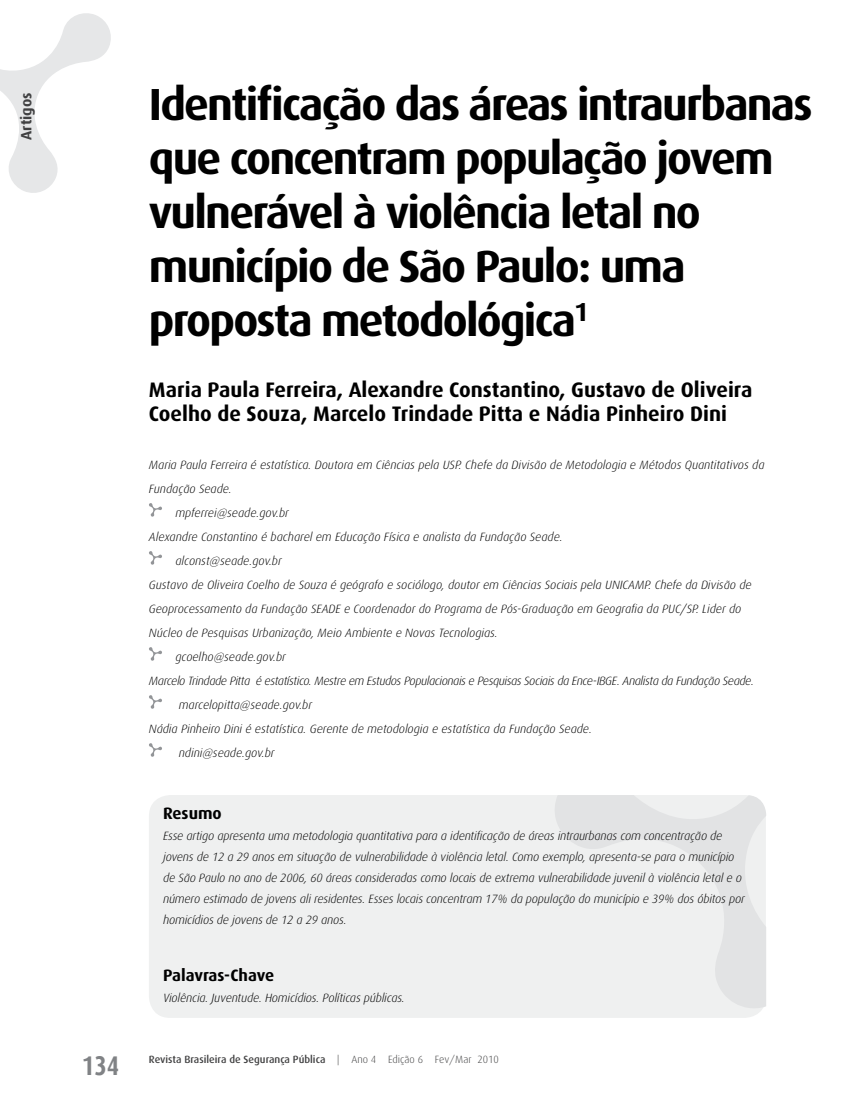
<style>
.page{position:relative;width:851px;height:1106px;background:#fff}
.page>*{position:absolute;margin:0;border:0;box-sizing:border-box;transform-origin:0 0}
.t1{font:700 45px/54px "Dax";letter-spacing:-.04em;color:#000}
.t2{font:700 27px "Dax Condensed";color:#808285}
.t3{font:700 21px/24px "Dax";color:#000}
.t4{font:700 16.5px "Dax";color:#000}
.t5{font:700 15px "Dax";color:#414142}
.t6{font:italic 300 12px/21px "Dax";letter-spacing:-.01em;color:#000}
.t7{font:italic 300 12px "Dax";letter-spacing:-.03em;color:#000}
.t8{font:500 10.5px "Dax";color:#414142}
.s1{font-weight:300}
</style>
<div class="page">
<svg style="left:0;top:13px;width:111px;height:180px"></svg>
<div style="left:149px;top:795px;width:616px;height:222px;background:#eff0f0;border-radius:21px"></div>
<svg style="left:555px;top:795px;width:211px;height:217px"></svg>
<svg style="left:149px;top:503px;width:13px;height:14px"></svg>
<svg style="left:149px;top:551px;width:13px;height:14px"></svg>
<svg style="left:149px;top:647px;width:13px;height:14px"></svg>
<svg style="left:149px;top:695px;width:13px;height:14px"></svg>
<svg style="left:149px;top:743px;width:13px;height:14px"></svg>
<p class="t5" style="left:18px;top:140px;width:49px;rotate:-90deg">Artigos</p>
<h2 class="t2" style="left:82px;top:1050px;width:39px">134</h2>
<h1 class="t1" style="left:149px;top:77px;width:665px">Identificação das áreas intraurbanas que concentram população jovem vulnerável à violência letal no município de São Paulo: uma proposta metodológica<sup>1</sup></h1>
<h3 class="t3" style="left:149px;top:377px;width:605px">Maria Paula Ferreira, Alexandre Constantino, Gustavo de Oliveira<br>Coelho de Souza, Marcelo Trindade Pitta e Nádia Pinheiro Dini</h3>
<p class="t6" style="left:149px;top:454px;width:617px">Maria Paula Ferreira é estatística. Doutora em Ciências pela USP. Chefe da Divisão de Metodologia e Métodos Quantitativos da</p>
<p class="t6" style="left:149px;top:478px;width:84px">Fundação Seade.</p>
<p class="t6" style="left:175px;top:502px;width:115px">mpferrei@seade.gov.br</p>
<p class="t6" style="left:149px;top:526px;width:415px">Alexandre Constantino é bacharel em Educação Física e analista da Fundação Seade.</p>
<p class="t6" style="left:175px;top:550px;width:108px">alconst@seade.gov.br</p>
<p class="t6" style="left:149px;top:574px;width:604px">Gustavo de Oliveira Coelho de Souza é geógrafo e sociólogo, doutor em Ciências Sociais pela UNICAMP. Chefe da Divisão de</p>
<p class="t6" style="left:149px;top:598px;width:593px">Geoprocessamento da Fundação SEADE e Coordenador do Programa de Pós-Graduação em Geografia da PUC/SP. Lider do</p>
<p class="t6" style="left:149px;top:622px;width:350px">Núcleo de Pesquisas Urbanização, Meio Ambiente e Novas Tecnologias.</p>
<p class="t6" style="left:175px;top:646px;width:112px">gcoelho@seade.gov.br</p>
<p class="t7" style="left:149px;top:674px;width:606px">Marcelo Trindade Pitta é estatístico. Mestre em Estudos Populacionais e Pesquisas Sociais da Ence-IBGE. Analista da Fundação Seade.</p>
<p class="t6" style="left:179px;top:694px;width:135px">marcelopitta@seade.gov.br</p>
<p class="t6" style="left:149px;top:718px;width:444px">Nádia Pinheiro Dini é estatística. Gerente de metodologia e estatística da Fundação Seade.</p>
<p class="t6" style="left:179px;top:742px;width:97px">ndini@seade.gov.br</p>
<h3 class="t4" style="left:163px;top:804px;width:60px">Resumo</h3>
<p class="t6" style="left:163px;top:825px;width:583px">Esse artigo apresenta uma metodologia quantitativa para a identificação de áreas intraurbanas com concentração de jovens de 12 a 29 anos em situação de vulnerabilidade à violência letal. Como exemplo, apresenta-se para o município de São Paulo no ano de 2006, 60 áreas consideradas como locais de extrema vulnerabilidade juvenil à violência letal e o número estimado de jovens ali residentes. Esses locais concentram 17% da população do município e 39% dos óbitos por homicídios de jovens de 12 a 29 anos.</p>
<h3 class="t4" style="left:163px;top:966px;width:113px">Palavras-Chave</h3>
<p class="t6" style="left:163px;top:987px;width:243px">Violência. Juventude. Homicídios. Políticas públicas.</p>
<p class="t8" style="left:149px;top:1054px;width:351px">Revista Brasileira de Segurança Pública <span class="s1">| Ano 4 Edição 6 Fev/Mar 2010</span></p>
</div>
